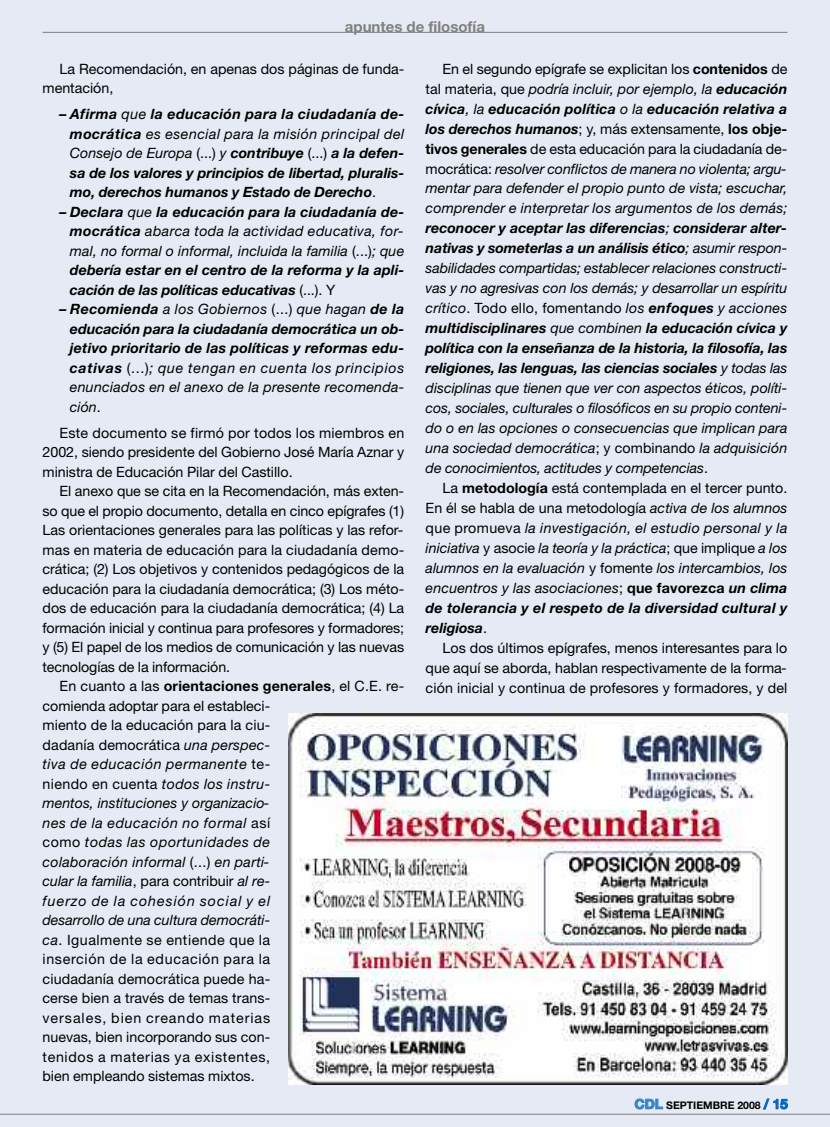
<style>
.page{position:relative;width:830px;height:1127px;background:#fff}
.page>*{position:absolute;margin:0;border:0;box-sizing:border-box;transform-origin:0 0}
.t1{font:700 15px "Helvetica Neue";color:#808080}
.t2{font:14.25px/19.5px "Helvetica Neue";letter-spacing:.005em;color:#000;text-align:justify}
.t3{font:italic 14.25px/20px "Helvetica Neue";color:#000;text-align:justify}
.t4{font:italic 700 14.25px/19.5px "Helvetica Neue";color:#000;text-align:justify}
.t5{font:700 10.5px "Helvetica Neue";color:#000}
.s1{font-weight:400}
.s2{font-weight:400;font-style:normal}
.s3{font-weight:700}
.s4{font-style:italic}
.s5{font-style:normal}
.s6{font-weight:700;font-style:normal}
.s7{font-size:13.5px;color:#3383c8}
.s8{font-size:13.5px;color:#0064ba}
</style>
<div class="page">
<div style="left:0;top:0;width:829px;height:1127px;background:#e6eaf4"></div>
<hr style="left:43px;top:32px;width:744px;height:1px;background:#808080">
<hr style="left:0;top:1114px;width:829px;height:1px;background:#808080">
<img style="left:288px;top:714px;width:499px;height:370px">
<p class="t1" style="left:345px;top:21px;width:142px">apuntes de filosofía</p>
<p class="t2" style="left:43px;top:61px;width:363px;text-indent:17px">La Recomendación, en apenas dos páginas de funda&shy;mentación,</p>
<p class="t4" style="left:70px;top:106px;width:336px;text-indent:-10px">– Afirma <span class="s1">que</span> la educación para la ciudadanía de&shy;mocrática <span class="s1">es esencial para la misión principal del Consejo de Europa</span> <span class="s2">(...)</span> <span class="s1">y</span> contribuye <span class="s2">(...)</span> a la defen&shy;sa de los valores y principios de libertad, pluralis&shy;mo, derechos humanos y Estado de Derecho<span class="s2">.</span></p>
<p class="t4" style="left:70px;top:203px;width:336px;text-indent:-10px">– Declara <span class="s1">que</span> la educación para la ciudadanía de&shy;mocrática <span class="s1">abarca toda la actividad educativa, for&shy;mal, no formal o informal, incluida la familia</span> <span class="s2">(...)</span><span class="s1">; que </span>debería estar en el centro de la reforma y la apli&shy;cación de las políticas educativas <span class="s2">(...). Y</span></p>
<p class="t4" style="left:70px;top:301px;width:336px;text-indent:-10px">– Recomienda <span class="s1">a los Gobiernos</span> <span class="s2">(...)</span> <span class="s1">que hagan</span> de la educación para la ciudadanía democrática un ob&shy;jetivo prioritario de las políticas y reformas edu&shy;cativas <span class="s2">(...)</span><span class="s1">; que tengan en cuenta los principios enunciados en el anexo de la presente recomenda&shy;ción</span><span class="s2">.</span></p>
<p class="t2" style="left:42px;top:424px;width:363px;text-indent:17px">Este documento se firmó por todos los miembros en 2002, siendo presidente del Gobierno José María Aznar y ministra de Educación Pilar del Castillo.</p>
<p class="t2" style="left:42px;top:483px;width:363px;text-indent:17px">El anexo que se cita en la Recomendación, más exten&shy;so que el propio documento, detalla en cinco epígrafes (1)<br>Las orientaciones generales para las políticas y las refor&shy;mas en materia de educación para la ciudadanía demo&shy;crática; (2) Los objetivos y contenidos pedagógicos de la educación para la ciudadanía democrática; (3) Los méto&shy;dos de educación para la ciudadanía democrática; (4) La formación inicial y continua para profesores y formadores; y (5) El papel de los medios de comunicación y las nuevas tecnologías de la información.</p>
<p class="t2" style="left:42px;top:678px;width:363px;text-align:left;text-indent:17px">En cuanto a las <span class="s3">orientaciones generales</span>, el C.E. re&shy;comienda adoptar para el estableci-<br>miento de la educación para la ciu-<br>dadanía democrática <span class="s4">una perspec-<br>tiva de educación permanente</span> te-<br>niendo en cuenta <span class="s4">todos los instru-<br>mentos, instituciones y organizacio-<br>nes de la educación no formal</span> así<br>como <span class="s4">todas las oportunidades de<br>colaboración informal</span> (...) <span class="s4">en parti-<br>cular la familia</span>, para contribuir <span class="s4">al re-<br>fuerzo de la cohesión social y el<br>desarrollo de una cultura democráti-<br>ca</span>. Igualmente se entiende que la<br>inserción de la educación para la<br>ciudadanía democrática puede ha-<br>cerse bien a través de temas trans-<br>versales, bien creando materias<br>nuevas, bien incorporando sus con-<br>tenidos a materias ya existentes,<br>bien empleando sistemas mixtos.</p>
<p class="t3" style="left:425px;top:60px;width:363px;text-indent:17px"><span class="s5">En el segundo epígrafe se explicitan los</span> <span class="s6">contenidos</span> <span class="s5">de tal materia, que</span> podría incluir, por ejemplo, la <span class="s3">educación cívica</span>, la <span class="s3">educación política</span> o la <span class="s3">educación relativa a los derechos humanos</span><span class="s5">; y, más extensamente,</span> <span class="s6">los obje&shy;tivos generales</span> <span class="s5">de esta educación para la ciudadanía de&shy;mocrática:</span> resolver conflictos de manera no violenta; argu&shy;mentar para defender el propio punto de vista; escuchar, comprender e interpretar los argumentos de los demás; <span class="s3">reconocer y aceptar las diferencias</span>; <span class="s3">considerar alter&shy;nativas y someterlas a un análisis ético</span>; asumir respon&shy;sabilidades compartidas; establecer relaciones constructi&shy;vas y no agresivas con los demás; y desarrollar un espíritu crítico<span class="s5">. Todo ello, fomentando</span> los <span class="s3">enfoques</span> y acciones <span class="s3">multidisciplinares</span> que combinen <span class="s3">la educación cívica y política con la enseñanza de la historia, la filosofía, las religiones, las lenguas, las ciencias sociales</span> y todas las disciplinas que tienen que ver con aspectos éticos, políti&shy;cos, sociales, culturales o filosóficos en su propio conteni&shy;do o en las opciones o consecuencias que implican para una sociedad democrática<span class="s5">; y combinando</span> la adquisición de conocimientos, actitudes y competencias<span class="s5">.</span></p>
<p class="t3" style="left:425px;top:479px;width:363px;text-indent:17px"><span class="s5">La</span> <span class="s6">metodología</span> <span class="s5">está contemplada en el tercer punto.<br>En él se habla de una metodología</span> activa de los alumnos <span class="s5">que promueva</span> la investigación, el estudio personal y la iniciativa <span class="s5">y asocie</span> la teoría y la práctica<span class="s5">; que implique</span> a los alumnos en la evaluación <span class="s5">y fomente</span> los intercambios, los encuentros y las asociaciones<span class="s5">;</span> <span class="s6">que favorezca</span> <span class="s3">un clima de tolerancia y el respeto de la diversidad cultural y religiosa</span><span class="s5">.</span></p>
<p class="t2" style="left:425px;top:639px;width:363px;line-height:20px;text-indent:17px">Los dos últimos epígrafes, menos interesantes para lo que aquí se aborda, hablan respectivamente de la forma&shy;ción inicial y continua de profesores y formadores, y del</p>
<p class="t5" style="left:634px;top:1101px;width:155px"><span class="s7">CDL</span> SEPTIEMBRE 2008 <span class="s8">/ 15</span></p>
</div>
